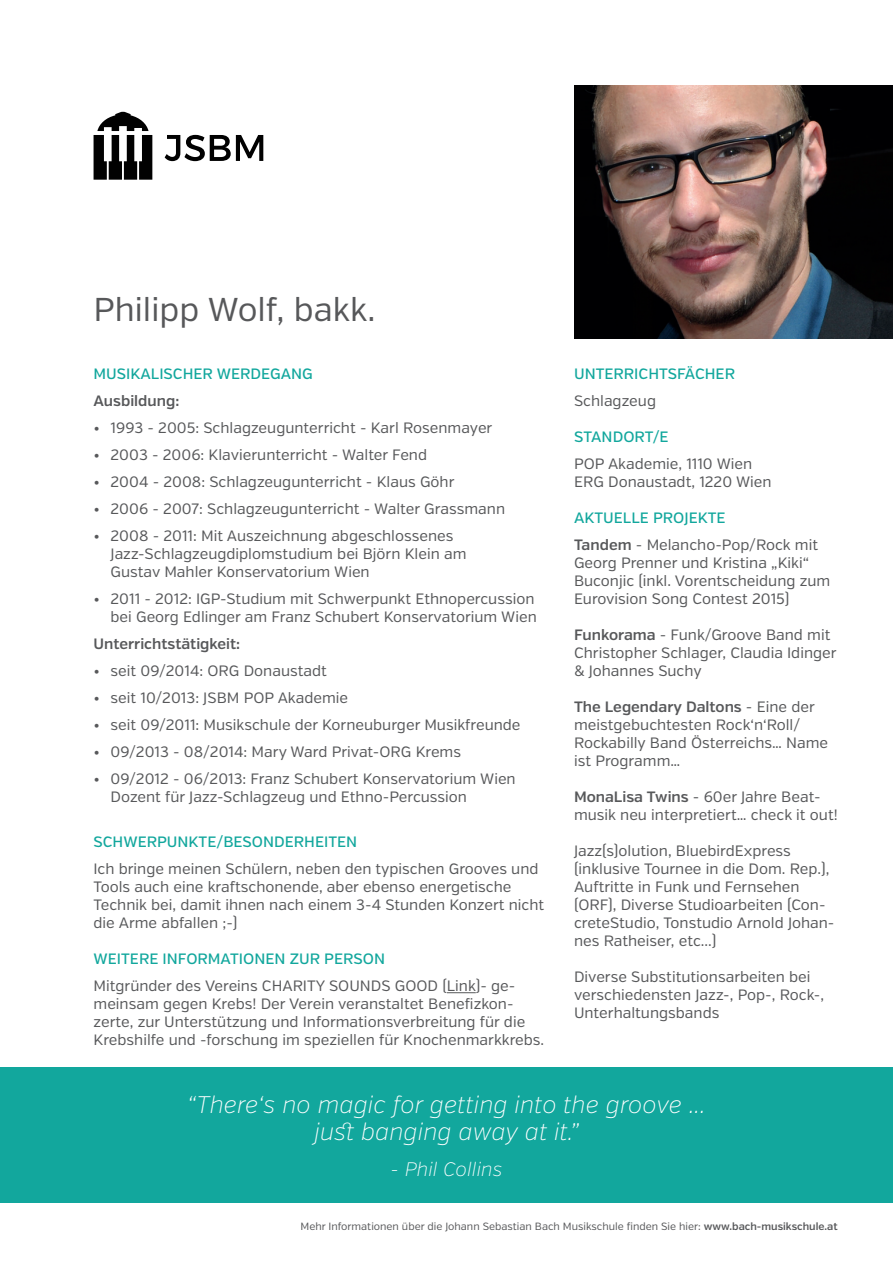
<style>
.page{position:relative;width:893px;height:1263px;background:#fff}
.page>*{position:absolute;margin:0;border:0;box-sizing:border-box;transform-origin:0 0}
.t1{font:33px "Verb";color:#57585a}
.t2{font:italic 200 24px/27px "Verb";color:#fff;text-align:center}
.t3{font:italic 200 19.5px "Verb";color:#fff}
.t4{font:15px/18px "Verb";color:#57585a}
.t5{font:500 15px "Verb";color:#12a79d}
.t6{font:600 15px "Verb";color:#57585a}
.t7{font:10.5px "Verb";color:#57585a}
.s1{font-weight:500;color:#12a79d}
.s2{font-weight:600}
</style>
<div class="page">
<svg style="left:165px;top:135px;width:98px;height:26px"></svg>
<svg style="left:94px;top:112px;width:58px;height:68px"></svg>
<div style="left:0;top:1068px;width:893px;height:135px;background:#12a79d"></div>
<svg style="left:447px;top:992px;width:29px;height:1px"></svg>
<img style="left:574px;top:85px;width:319px;height:254px">
<h1 class="t1" style="left:94px;top:289px;width:284px">Philipp Wolf, bakk.</h1>
<p class="t5" style="left:94px;top:365px;width:221px">MUSIKALISCHER WERDEGANG</p>
<p class="t6" style="left:94px;top:392px;width:87px">Ausbildung:</p>
<p class="t4" style="left:94px;top:419px;width:400px">• 1993 - 2005: Schlagzeugunterricht - Karl Rosenmayer</p>
<p class="t4" style="left:94px;top:446px;width:335px">• 2003 - 2006: Klavierunterricht - Walter Fend</p>
<p class="t4" style="left:94px;top:473px;width:362px">• 2004 - 2008: Schlagzeugunterricht - Klaus Göhr</p>
<p class="t4" style="left:94px;top:500px;width:413px">• 2006 - 2007: Schlagzeugunterricht - Walter Grassmann</p>
<p class="t4" style="left:111px;top:527px;width:357px;text-indent:-17px">• 2008 - 2011: Mit Auszeichnung abgeschlossenes<br>Jazz-Schlagzeugdiplomstudium bei Björn Klein am<br>Gustav Mahler Konservatorium Wien</p>
<p class="t4" style="left:94px;top:590px;width:445px;text-align:right">• 2011 - 2012: IGP-Studium mit Schwerpunkt Ethnopercussion bei Georg Edlinger am Franz Schubert Konservatorium Wien</p>
<p class="t6" style="left:94px;top:635px;width:148px">Unterrichtstätigkeit:</p>
<p class="t4" style="left:94px;top:662px;width:235px">• seit 09/2014: ORG Donaustadt</p>
<p class="t4" style="left:94px;top:689px;width:256px">• seit 10/2013: JSBM POP Akademie</p>
<p class="t4" style="left:94px;top:716px;width:429px">• seit 09/2011: Musikschule der Korneuburger Musikfreunde</p>
<p class="t4" style="left:94px;top:743px;width:369px">• 09/2013 - 08/2014: Mary Ward Privat-ORG Krems</p>
<p class="t4" style="left:111px;top:770px;width:407px;text-indent:-17px">• 09/2012 - 06/2013: Franz Schubert Konservatorium Wien<br>Dozent für Jazz-Schlagzeug und Ethno-Percussion</p>
<p class="t5" style="left:94px;top:833px;width:265px">SCHWERPUNKTE/BESONDERHEITEN</p>
<p class="t4" style="left:94px;top:860px;width:452px">Ich bringe meinen Schülern, neben den typischen Grooves und Tools auch eine kraftschonende, aber ebenso energetische Technik bei, damit ihnen nach einem 3-4 Stunden Konzert nicht die Arme abfallen ;-)</p>
<p class="t5" style="left:94px;top:950px;width:293px">WEITERE INFORMATIONEN ZUR PERSON</p>
<p class="t4" style="left:94px;top:977px;width:452px">Mitgründer des Vereins CHARITY SOUNDS GOOD (Link)- ge&shy;meinsam gegen Krebs! Der Verein veranstaltet Benefizkon&shy;zerte, zur Unterstützung und Informationsverbreitung für die Krebshilfe und -forschung im speziellen für Knochenmarkkrebs.</p>
<p class="t5" style="left:574px;top:365px;width:163px">UNTERRICHTSFÄCHER</p>
<p class="t4" style="left:574px;top:392px;width:83px">Schlagzeug</p>
<p class="t5" style="left:574px;top:428px;width:96px">STANDORT/E</p>
<p class="t4" style="left:574px;top:455px;width:199px">POP Akademie, 1110 Wien<br>ERG Donaustadt, 1220 Wien</p>
<p class="t4" style="left:574px;top:505px;width:246px;line-height:27px"><span class="s1">AKTUELLE PROJEKTE<br></span><span class="s2">Tandem</span> - Melancho-Pop/Rock mit</p>
<p class="t4" style="left:574px;top:554px;width:258px">Georg Prenner und Kristina „Kiki“<br>Buconjic (inkl. Vorentscheidung zum<br>Eurovision Song Contest 2015)</p>
<p class="t4" style="left:574px;top:626px;width:264px"><span class="s2">Funkorama</span> - Funk/Groove Band mit<br>Christopher Schlager, Claudia Idinger &amp; Johannes Suchy</p>
<p class="t4" style="left:574px;top:698px;width:256px"><span class="s2">The Legendary Daltons</span> - Eine der meistgebuchtesten Rock‘n‘Roll/<br>Rockabilly Band Österreichs… Name ist Programm…</p>
<p class="t4" style="left:574px;top:788px;width:265px"><span class="s2">MonaLisa Twins</span> - 60er Jahre Beat&shy;musik neu interpretiert… check it out!</p>
<p class="t4" style="left:574px;top:842px;width:262px">Jazz(s)olution, BluebirdExpress (inklusive Tournee in die Dom. Rep.), Auftritte in Funk und Fernsehen (ORF), Diverse Studioarbeiten (Con&shy;creteStudio, Tonstudio Arnold Johan&shy;nes Ratheiser, etc...)</p>
<p class="t4" style="left:574px;top:968px;width:252px">Diverse Substitutionsarbeiten bei verschiedensten Jazz-, Pop-, Rock-,<br>Unterhaltungsbands</p>
<h2 class="t2" style="left:187px;top:1091px;width:520px">“There‘s no magic for getting into the groove ... just banging away at it.”</h2>
<h3 class="t3" style="left:391px;top:1157px;width:113px">- Phil Collins</h3>
<p class="t7" style="left:301px;top:1220px;width:539px">Mehr Informationen über die Johann Sebastian Bach Musikschule finden Sie hier: <span class="s2">www.bach-musikschule.at</span></p>
</div>
